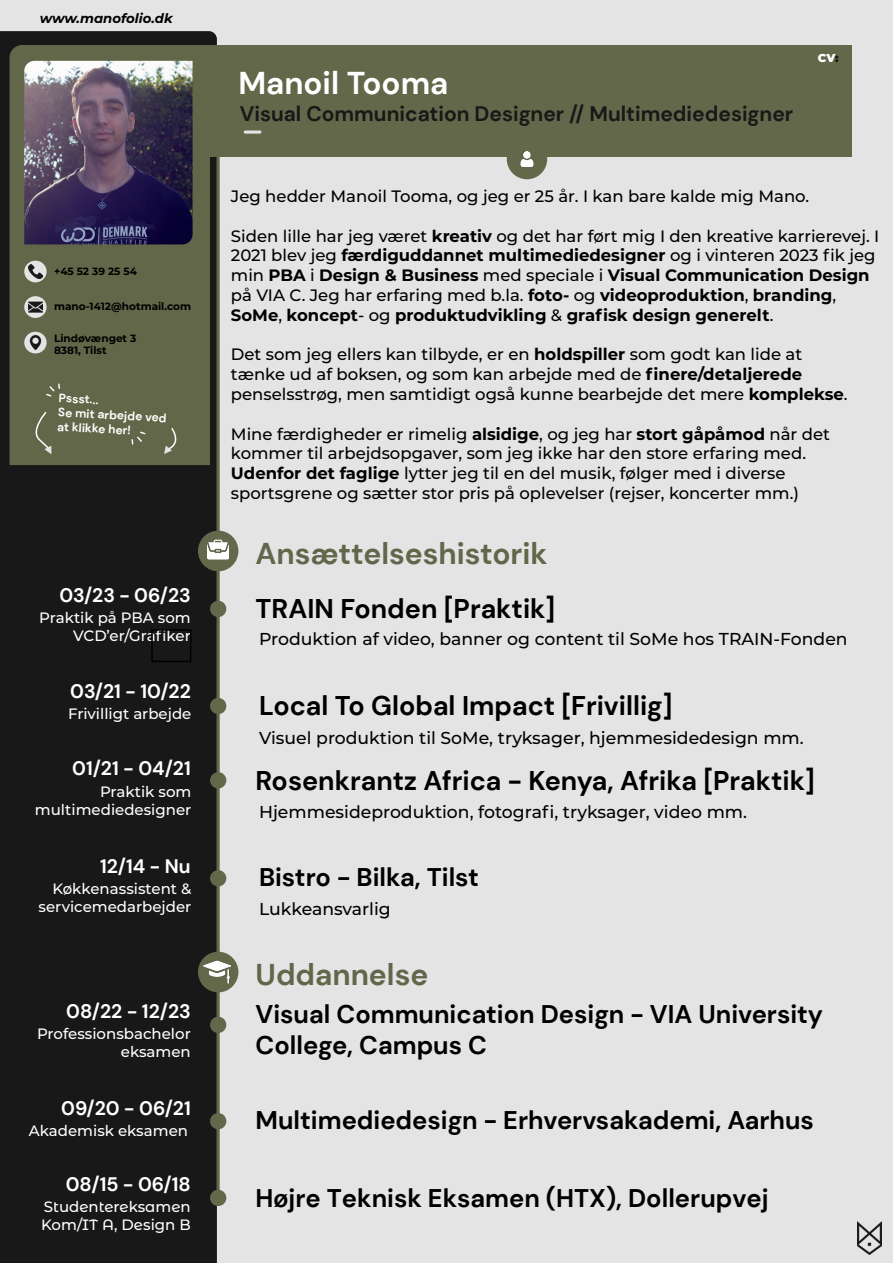
<style>
.page{position:relative;width:893px;height:1263px;background:#e4e4e4}
.page>*{position:absolute;margin:0;border:0;box-sizing:border-box;transform-origin:0 0}
.t1{font:700 31.5px "DM Sans";color:#fff}
.t2{font:700 30px "DM Sans";color:#61674a}
.t3{font:700 27px "DM Sans";color:#000}
.t4{font:700 25.5px/30.6px "DM Sans";color:#000}
.t5{font:700 21px "DM Sans";color:#181818}
.t6{font:700 19.5px "DM Sans";color:#fff}
.t7{font:500 17.25px "Montserrat";color:#000}
.t8{font:500 16.5px/19.8px "Montserrat";color:#000}
.t9{font:700 16.5px/19.8px "Montserrat";color:#000}
.t10{font:500 15px/18px "Montserrat";color:#fff;text-align:right}
.t11{font:italic 700 13.35px "Montserrat";color:#000}
.t12{font:700 12px/14.4px "DM Sans";color:#fff}
.t13{font:900 11.55px "Montserrat";color:#fff}
.t14{font:700 10.5px/12.6px "Montserrat";color:#000}
.s1{color:#181818}
.s2{font-weight:500}
.s3{font-weight:700}
</style>
<div class="page">
<div style="left:0;top:31px;width:217px;height:1232px;background:#181818"></div>
<div style="left:151px;top:629px;width:40px;height:33px;border:2px solid #000"></div>
<div style="left:210px;top:1190px;width:16px;height:16px;background:#626849;border-radius:50%"></div>
<div style="left:210px;top:1113px;width:16px;height:16px;background:#626849;border-radius:50%"></div>
<div style="left:210px;top:1017px;width:16px;height:16px;background:#626849;border-radius:50%"></div>
<div style="left:210px;top:870px;width:16px;height:16px;background:#626849;border-radius:50%"></div>
<div style="left:210px;top:772px;width:16px;height:16px;background:#626849;border-radius:50%"></div>
<div style="left:210px;top:698px;width:16px;height:16px;background:#626849;border-radius:50%"></div>
<div style="left:210px;top:601px;width:16px;height:16px;background:#626849;border-radius:50%"></div>
<div style="left:198px;top:952px;width:40px;height:40px;background:#626849;border-radius:50%"></div>
<div style="left:198px;top:531px;width:40px;height:40px;background:#626849;border-radius:50%"></div>
<hr style="left:217px;top:101px;width:3px;height:1101px;background:#626849">
<img style="left:203px;top:958px;width:28px;height:28px">
<img style="left:207px;top:539px;width:22px;height:21px">
<img style="left:857px;top:1221px;width:24px;height:33px">
<div style="left:10px;top:45px;width:200px;height:420px;background:#616748"></div>
<div style="left:202px;top:45px;width:649px;height:111px;background:#626849"></div>
<img style="left:24px;top:61px;width:169px;height:183px">
<svg style="left:24px;top:261px;width:23px;height:21px"></svg>
<div style="left:24px;top:296px;width:23px;height:22px;background:#e4e4e4;border-radius:50%"></div>
<div style="left:24px;top:332px;width:23px;height:21px;background:#e4e4e4;border-radius:50%"></div>
<img style="left:28px;top:265px;width:15px;height:14px">
<img style="left:28px;top:301px;width:15px;height:12px">
<img style="left:29px;top:335px;width:13px;height:15px">
<hr style="left:244px;top:131px;width:17px;height:3px;background:#e4e4e4;border-radius:2px">
<div style="left:507px;top:139px;width:40px;height:40px;background:#626849;border-radius:50%"></div>
<img style="left:520px;top:152px;width:14px;height:15px">
<svg style="left:45px;top:384px;width:15px;height:14px"></svg>
<svg style="left:132px;top:430px;width:15px;height:14px"></svg>
<svg style="left:30px;top:411px;width:21px;height:43px"></svg>
<svg style="left:164px;top:427px;width:19px;height:27px"></svg>
<p class="t11" style="left:40px;top:8px;width:134px">www.manofolio.dk</p>
<p class="t14" style="left:54px;top:264px;width:84px">+45 52 39 25 54</p>
<p class="t14" style="left:54px;top:300px;width:139px">mano-1412@hotmail.com</p>
<p class="t14" style="left:54px;top:331px;width:84px">Lindøvænget 3<br>8381, Tilst</p>
<p class="t12" style="left:59px;top:390px;width:110px;rotate:3deg">Pssst...<br>Se mit arbejde ved at klikke her!</p>
<p class="t6" style="left:59px;top:583px;width:133px">03/23 - 06/23</p>
<p class="t10" style="left:39px;top:608px;width:153px">Praktik på PBA som<br>VCD’er/Grafiker</p>
<p class="t6" style="left:70px;top:679px;width:122px">03/21 - 10/22</p>
<p class="t10" style="left:68px;top:704px;width:125px">Frivilligt arbejde</p>
<p class="t6" style="left:72px;top:756px;width:120px">01/21 - 04/21</p>
<p class="t10" style="left:35px;top:782px;width:158px">Praktik som multimediedesigner</p>
<p class="t6" style="left:100px;top:854px;width:92px">12/14 - Nu</p>
<p class="t10" style="left:39px;top:879px;width:154px">Køkkenassistent &amp; servicemedarbejder</p>
<p class="t6" style="left:66px;top:999px;width:126px">08/22 - 12/23</p>
<p class="t10" style="left:37px;top:1024px;width:155px">Professionsbachelor eksamen</p>
<p class="t6" style="left:61px;top:1096px;width:131px">09/20 - 06/21</p>
<p class="t10" style="left:29px;top:1121px;width:161px">Akademisk eksamen</p>
<p class="t6" style="left:66px;top:1172px;width:127px">08/15 - 06/18</p>
<p class="t10" style="left:41px;top:1197px;width:151px;text-align:left">Studentereksamen<br>Kom/IT A, Design B</p>
<h1 class="t1" style="left:238px;top:63px;width:211px">Manoil Tooma</h1>
<p class="t5" style="left:240px;top:100px;width:555px">Visual Communication Designer // Multimediedesigner</p>
<p class="t13" style="left:818px;top:49px;width:22px">CV<span class="s1">:</span></p>
<p class="t8" style="left:231px;top:185px;width:580px">Jeg hedder Manoil Tooma, og jeg er 25 år. I kan bare kalde mig Mano.</p>
<p class="t9" style="left:231px;top:225px;width:650px"><span class="s2">Siden lille har jeg været</span> kreativ <span class="s2">og det har ført mig I den kreative karrierevej. I 2021 blev jeg</span> færdiguddannet multimediedesigner <span class="s2">og i vinteren 2023 fik jeg min</span> PBA <span class="s2">i</span> Design &amp; Business <span class="s2">med speciale i</span> Visual Communication Design <span class="s2">på VIA C. Jeg har erfaring med b.la.</span> foto- <span class="s2">og</span> videoproduktion<span class="s2">,</span> branding<span class="s2">, </span>SoMe<span class="s2">,</span> koncept<span class="s2">- og</span> produktudvikling <span class="s2">&amp;</span> grafisk design generelt<span class="s2">.</span></p>
<p class="t8" style="left:231px;top:344px;width:618px">Det som jeg ellers kan tilbyde, er en <span class="s3">holdspiller</span> som godt kan lide at tænke ud af boksen, og som kan arbejde med de <span class="s3">finere/detaljerede </span>penselsstrøg, men samtidigt også kunne bearbejde det mere <span class="s3">komplekse</span>.</p>
<p class="t8" style="left:231px;top:423px;width:601px">Mine færdigheder er rimelig <span class="s3">alsidige</span>, og jeg har <span class="s3">stort gåpåmod</span> når det kommer til arbejdsopgaver, som jeg ikke har den store erfaring med.<br><span class="s3">Udenfor det faglige</span> lytter jeg til en del musik, følger med i diverse sportsgrene og sætter stor pris på oplevelser (rejser, koncerter mm.)</p>
<h2 class="t2" style="left:256px;top:534px;width:293px">Ansættelseshistorik</h2>
<h3 class="t3" style="left:256px;top:592px;width:301px">TRAIN Fonden [Praktik]</h3>
<p class="t7" style="left:259px;top:627px;width:590px">Produktion af video, banner og content til SoMe hos TRAIN-Fonden</p>
<h3 class="t3" style="left:259px;top:689px;width:415px">Local To Global Impact [Frivillig]</h3>
<p class="t7" style="left:259px;top:726px;width:546px">Visuel produktion til SoMe, tryksager, hjemmesidedesign mm.</p>
<h3 class="t3" style="left:256px;top:763px;width:561px">Rosenkrantz Africa - Kenya, Afrika [Praktik]</h3>
<p class="t7" style="left:259px;top:800px;width:489px">Hjemmesideproduktion, fotografi, tryksager, video mm.</p>
<h3 class="t4" style="left:259px;top:862px;width:221px">Bistro - Bilka, Tilst</h3>
<p class="t7" style="left:259px;top:896px;width:133px">Lukkeansvarlig</p>
<h2 class="t2" style="left:256px;top:955px;width:174px">Uddannelse</h2>
<h3 class="t4" style="left:256px;top:999px;width:569px">Visual Communication Design - VIA University<br>College, Campus C</h3>
<h3 class="t4" style="left:256px;top:1104px;width:560px">Multimediedesign - Erhvervsakademi, Aarhus</h3>
<h3 class="t4" style="left:256px;top:1182px;width:514px">Højre Teknisk Eksamen (HTX), Dollerupvej</h3>
</div>
